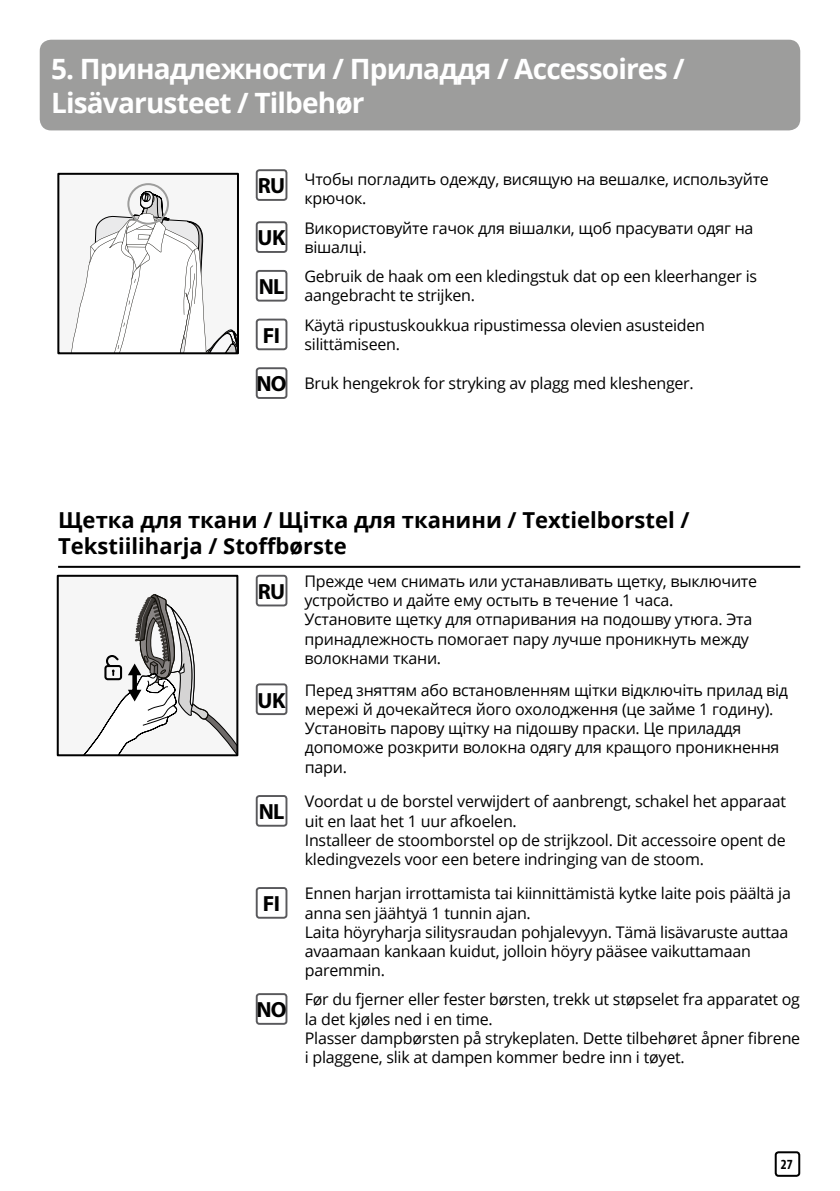
<style>
.page{position:relative;width:840px;height:1191px;background:#fff}
.page>*{position:absolute;margin:0;border:0;box-sizing:border-box;transform-origin:0 0}
.t1{font:700 28px/33.6px "Open Sans";letter-spacing:-.03em;color:#fff}
.t2{font:700 22px/26.4px "Open Sans";color:#000}
.t3{font:700 22px "Myriad Pro";letter-spacing:-.03em;color:#000}
.t4{font:16px/19.2px "Open Sans";letter-spacing:-.015em;color:#000}
.t5{font:700 condensed 14px "Myriad Pro";color:#000}
.s1{font-family:"Myriad Pro";font-weight:700;font-size:22px}
</style>
<div class="page">
<div style="left:774px;top:1151px;width:25px;height:25px;border:2px solid #000;border-radius:3px"></div>
<hr style="left:58px;top:566px;width:741px;height:2px;background:#000">
<div style="left:58px;top:576px;width:179px;height:179px;background:#f6f6f6"></div>
<svg style="left:85px;top:594px;width:150px;height:159px"></svg>
<div style="left:57px;top:575px;width:181px;height:181px;border:2px solid #000"></div>
<div style="left:255px;top:575px;width:32px;height:31px;border:2px solid #59595c;border-radius:3px"></div>
<div style="left:255px;top:683px;width:32px;height:32px;border:2px solid #59595c;border-radius:3px"></div>
<div style="left:255px;top:795px;width:32px;height:31px;border:2px solid #59595c;border-radius:3px"></div>
<div style="left:255px;top:887px;width:32px;height:31px;border:2px solid #59595c;border-radius:3px"></div>
<div style="left:58px;top:174px;width:180px;height:179px;background:#f6f6f6"></div>
<svg style="left:71px;top:188px;width:165px;height:163px"></svg>
<div style="left:127px;top:183px;width:42px;height:42px;border:2px solid #9d9d9c;border-radius:50%"></div>
<div style="left:57px;top:173px;width:182px;height:181px;border:2px solid #000"></div>
<div style="left:255px;top:169px;width:32px;height:32px;border:2px solid #59595c;border-radius:3px"></div>
<div style="left:255px;top:221px;width:32px;height:32px;border:2px solid #59595c;border-radius:3px"></div>
<div style="left:255px;top:270px;width:32px;height:31px;border:2px solid #59595c;border-radius:3px"></div>
<div style="left:255px;top:318px;width:32px;height:32px;border:2px solid #59595c;border-radius:3px"></div>
<div style="left:255px;top:367px;width:32px;height:32px;border:2px solid #59595c;border-radius:3px"></div>
<div style="left:255px;top:993px;width:32px;height:31px;border:2px solid #59595c;border-radius:3px"></div>
<div style="left:40px;top:40px;width:759px;height:90px;background:#9d9d9c;border-radius:11px"></div>
<h1 class="t1" style="left:51px;top:51px;width:634px">5. Принадлежности / Приладдя / Accessoires /<br>Lisävarusteet / Tilbehør</h1>
<p class="t4" style="left:304px;top:169px;width:465px">Чтобы погладить одежду, висящую на вешалке, используйте крючок.</p>
<h2 class="t3" style="left:258px;top:172px;width:29px">RU</h2>
<p class="t4" style="left:257px;top:218px;width:497px;text-indent:47px">Використовуйте гачок для вішалки, щоб прасувати одяг на<br><sup>UK</sup> вішалці.</p>
<p class="t4" style="left:258px;top:266px;width:499px;text-indent:46px">Gebruik de haak om een kledingstuk dat op een kleerhanger is<br><sup>NL</sup> aangebracht te strijken.</p>
<p class="t4" style="left:304px;top:315px;width:402px">Käytä ripustuskoukkua ripustimessa olevien asusteiden silittämiseen.</p>
<h2 class="t3" style="left:263px;top:321px;width:19px">FI</h2>
<p class="t4" style="left:256px;top:373px;width:438px"><span class="s1">NO</span> Bruk hengekrok for stryking av plagg med kleshenger.</p>
<h2 class="t2" style="left:58px;top:506px;width:632px">Щетка для ткани / Щітка для тканини / Textielborstel /<br>Tekstiiliharja / Stoffbørste</h2>
<p class="t4" style="left:304px;top:571px;width:454px">Прежде чем снимать или устанавливать щетку, выключите устройство и дайте ему остыть в течение 1 часа.<br>Установите щетку для отпаривания на подошву утюга. Эта принадлежность помогает пару лучше проникнуть между волокнами ткани.</p>
<h2 class="t3" style="left:258px;top:577px;width:29px">RU</h2>
<h2 class="t3" style="left:257px;top:685px;width:29px">UK</h2>
<h2 class="t3" style="left:258px;top:797px;width:27px">NL</h2>
<h2 class="t3" style="left:263px;top:889px;width:19px">FI</h2>
<h2 class="t3" style="left:256px;top:995px;width:32px">NO</h2>
<p class="t4" style="left:304px;top:680px;width:484px">Перед зняттям або встановленням щітки відключіть прилад від мережі й дочекайтеся його охолодження (це займе 1 годину).<br>Установіть парову щітку на підошву праски. Це приладдя допоможе розкрити волокна одягу для кращого проникнення пари.</p>
<p class="t4" style="left:304px;top:791px;width:482px">Voordat u de borstel verwijdert of aanbrengt, schakel het apparaat uit en laat het 1 uur afkoelen.<br>Installeer de stoomborstel op de strijkzool. Dit accessoire opent de kledingvezels voor een betere indringing van de stoom.</p>
<p class="t4" style="left:304px;top:883px;width:487px">Ennen harjan irrottamista tai kiinnittämistä kytke laite pois päältä ja anna sen jäähtyä 1 tunnin ajan.<br>Laita höyryharja silitysraudan pohjalevyyn. Tämä lisävaruste auttaa avaamaan kankaan kuidut, jolloin höyry pääsee vaikuttamaan paremmin.</p>
<p class="t4" style="left:304px;top:989px;width:496px">Før du fjerner eller fester børsten, trekk ut støpselet fra apparatet og la det kjøles ned i en time.<br>Plasser dampbørsten på strykeplaten. Dette tilbehøret åpner fibrene i plaggene, slik at dampen kommer bedre inn i tøyet.</p>
<p class="t5" style="left:780px;top:1155px;width:13px">27</p>
</div>
